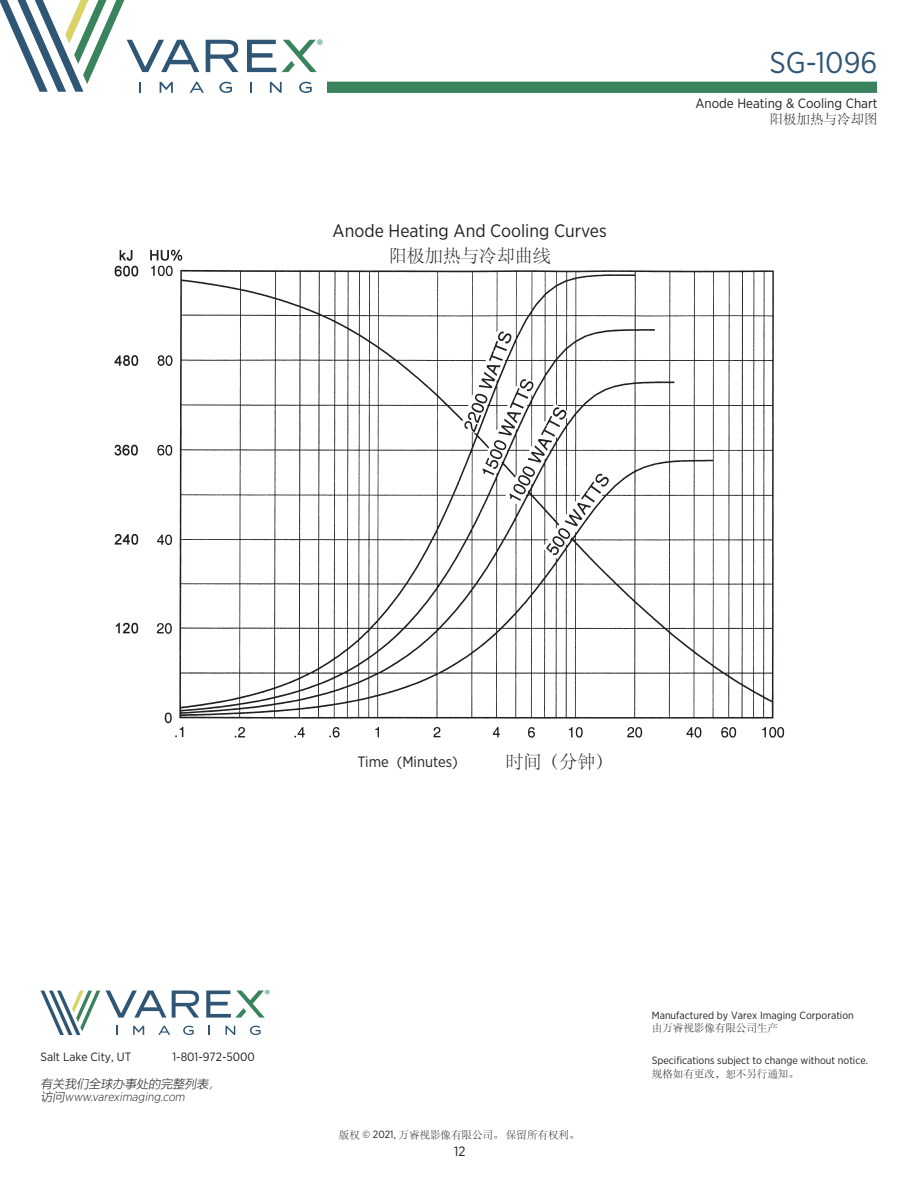
<style>
.page{position:relative;width:918px;height:1188px;background:#fff}
.page>*{position:absolute;margin:0;border:0;box-sizing:border-box;transform-origin:0 0}
.t1{font:30px "Gotham Narrow";color:#305676}
.t2{font:18px "Gotham Narrow";color:#231f20}
.t3{font:18px "ST Song";color:#231f20}
.t4{font:15px "Gotham Narrow";color:#231f20}
.t5{font:13.5px "Gotham Narrow";color:#231f20}
.t6{font:13.5px "ST Song";color:#231f20}
.t7{font:12.3px "Neutraface Text Book Alt";color:#0a8348}
.t8{font:12px "Gotham Narrow";color:#231f20}
.t9{font:italic 300 12px "Gotham Narrow";color:#231f20}
.t10{font:italic 12px "Microsoft Ya Hei UI Light";color:#231f20}
.t11{font:10.5px "Gotham Narrow";color:#231f20}
.t12{font:10.5px "ST Song";color:#231f20}
.t13{font:10.2px "Neutraface Text Book Alt";color:#0a8348}
.s1{font-family:"Microsoft Ya Hei UI Light";font-weight:400}
.s2{font-family:"Gotham Narrow"}
</style>
<div class="page">
<svg style="left:40px;top:991px;width:60px;height:44px"></svg>
<svg style="left:116px;top:1026px;width:2px;height:9px"></svg>
<svg style="left:133px;top:1026px;width:11px;height:9px"></svg>
<svg style="left:158px;top:1026px;width:12px;height:9px"></svg>
<svg style="left:183px;top:1026px;width:11px;height:9px"></svg>
<svg style="left:225px;top:1026px;width:10px;height:9px"></svg>
<svg style="left:250px;top:1026px;width:11px;height:9px"></svg>
<svg style="left:106px;top:991px;width:159px;height:27px"></svg>
<div style="left:327px;top:82px;width:550px;height:11px;background:#39835d"></div>
<svg style="left:0;top:0;width:317px;height:93px"></svg>
<img style="left:114px;top:249px;width:671px;height:489px">
<div style="left:186px;top:222px;width:567px;height:44px;background:#fff"></div>
<p class="t7" style="left:317px;top:36px;width:8px">®</p>
<p class="t2" style="left:333px;top:219px;width:276px">Anode Heating And Cooling Curves</p>
<p class="t3" style="left:389px;top:243px;width:163px">阳极加热与冷却曲线</p>
<h1 class="t1" style="left:769px;top:44px;width:110px">SG-1096</h1>
<p class="t5" style="left:695px;top:95px;width:184px">Anode Heating &amp; Cooling Chart</p>
<p class="t6" style="left:770px;top:110px;width:109px">阳极加热与冷却图</p>
<p class="t4" style="left:357px;top:753px;width:102px">Time (Minutes)</p>
<p class="t3" style="left:506px;top:750px;width:109px">时间（分钟）</p>
<p class="t13" style="left:265px;top:987px;width:7px">®</p>
<p class="t8" style="left:40px;top:1049px;width:92px">Salt Lake City, UT</p>
<p class="t8" style="left:172px;top:1049px;width:84px">1-801-972-5000</p>
<p class="t10" style="left:40px;top:1075px;width:184px">有关我们全球办事处的完整列表，</p>
<p class="t9" style="left:40px;top:1090px;width:148px"><span class="s1">访问</span>www.vareximaging.com</p>
<p class="t12" style="left:339px;top:1127px;width:242px">版权 <span class="s2">© 2021</span>, 万睿视影像有限公司。 保留所有权利。</p>
<p class="t5" style="left:454px;top:1142px;width:13px">12</p>
<p class="t11" style="left:652px;top:1008px;width:204px">Manufactured by Varex Imaging Corporation</p>
<p class="t12" style="left:652px;top:1021px;width:127px">由万睿视影像有限公司生产</p>
<p class="t11" style="left:652px;top:1054px;width:218px">Specifications subject to change without notice.</p>
<p class="t12" style="left:652px;top:1067px;width:148px">规格如有更改，恕不另行通知。</p>
</div>
